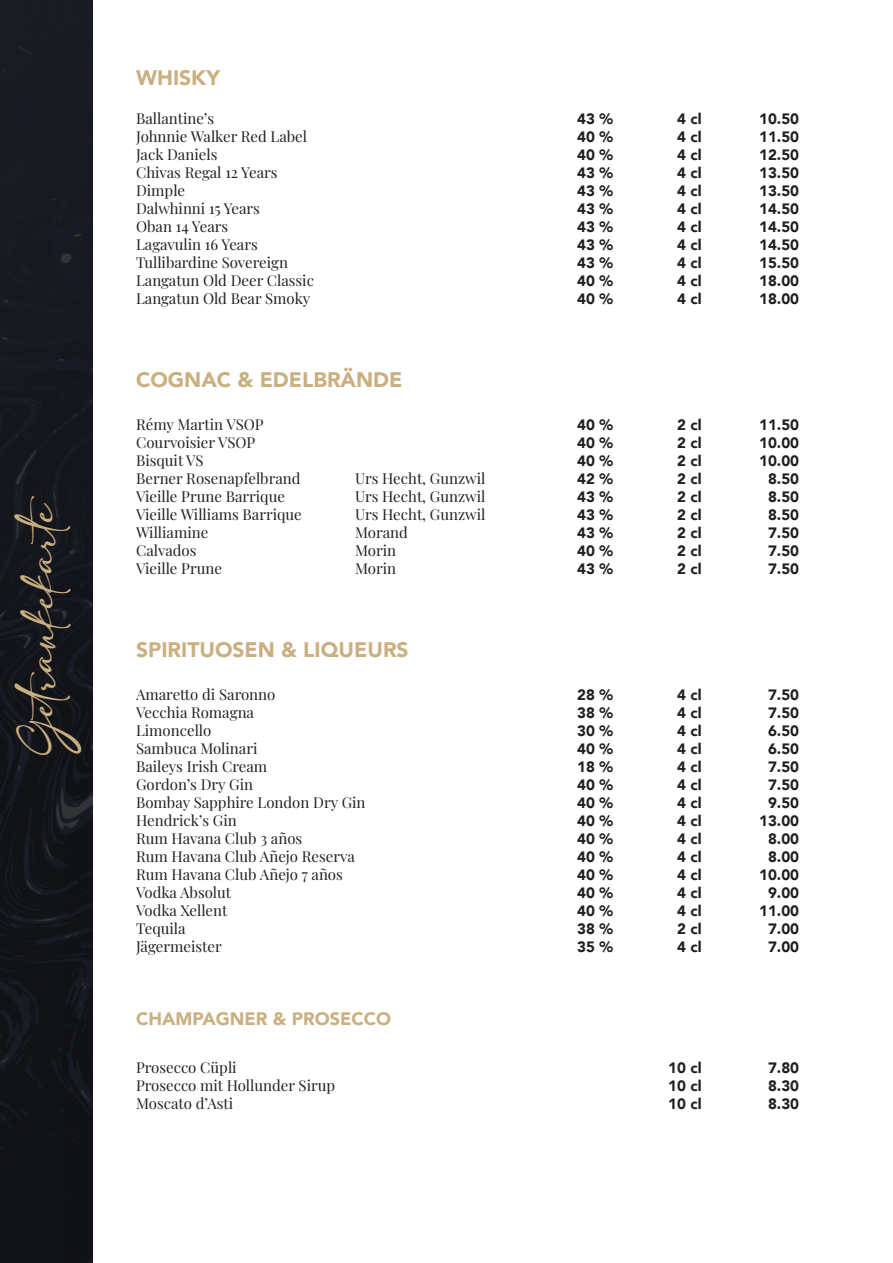
<style>
.page{position:relative;width:893px;height:1263px;background:#fff}
.page>*{position:absolute;margin:0;border:0;box-sizing:border-box;transform-origin:0 0}
.t1{font:31.5px "adelia";color:#caaf80}
.t2{font:900 21px "Avenir";color:#caaf80}
.t3{font:900 18px "Avenir";color:#caaf80}
.t4{font:15px "Playfair Display";color:#231f20}
.t5{font:900 15px "Avenir";color:#231f20}
</style>
<div class="page">
<div style="left:0;top:0;width:92px;height:1263px;background:#15171d"></div>
<h1 class="t1" style="left:25px;top:755px;width:276px;rotate:-90deg">Getrankekarte</h1>
<h2 class="t2" style="left:136px;top:59px;width:85px">WHISKY</h2>
<p class="t4" style="left:136px;top:106px;width:80px">Ballantine’s</p>
<p class="t5" style="left:577px;top:106px;width:37px">43 %</p>
<p class="t5" style="left:677px;top:106px;width:26px">4 cl</p>
<p class="t5" style="left:759px;top:106px;width:41px">10.50</p>
<p class="t4" style="left:136px;top:124px;width:173px">Johnnie Walker Red Label</p>
<p class="t5" style="left:577px;top:124px;width:37px">40 %</p>
<p class="t5" style="left:677px;top:124px;width:26px">4 cl</p>
<p class="t5" style="left:759px;top:124px;width:41px">11.50</p>
<p class="t4" style="left:136px;top:142px;width:83px">Jack Daniels</p>
<p class="t5" style="left:577px;top:142px;width:37px">40 %</p>
<p class="t5" style="left:677px;top:142px;width:26px">4 cl</p>
<p class="t5" style="left:759px;top:142px;width:41px">12.50</p>
<p class="t4" style="left:136px;top:160px;width:143px">Chivas Regal 12 Years</p>
<p class="t5" style="left:577px;top:160px;width:37px">43 %</p>
<p class="t5" style="left:677px;top:160px;width:26px">4 cl</p>
<p class="t5" style="left:759px;top:160px;width:41px">13.50</p>
<p class="t4" style="left:136px;top:178px;width:51px">Dimple</p>
<p class="t5" style="left:577px;top:178px;width:37px">43 %</p>
<p class="t5" style="left:677px;top:178px;width:26px">4 cl</p>
<p class="t5" style="left:759px;top:178px;width:41px">13.50</p>
<p class="t4" style="left:136px;top:196px;width:125px">Dalwhinni 15 Years</p>
<p class="t5" style="left:577px;top:196px;width:37px">43 %</p>
<p class="t5" style="left:677px;top:196px;width:26px">4 cl</p>
<p class="t5" style="left:759px;top:196px;width:41px">14.50</p>
<p class="t4" style="left:136px;top:214px;width:94px">Oban 14 Years</p>
<p class="t5" style="left:577px;top:214px;width:37px">43 %</p>
<p class="t5" style="left:677px;top:214px;width:26px">4 cl</p>
<p class="t5" style="left:759px;top:214px;width:41px">14.50</p>
<p class="t4" style="left:136px;top:232px;width:123px">Lagavulin 16 Years</p>
<p class="t5" style="left:577px;top:232px;width:37px">43 %</p>
<p class="t5" style="left:677px;top:232px;width:26px">4 cl</p>
<p class="t5" style="left:759px;top:232px;width:41px">14.50</p>
<p class="t4" style="left:136px;top:250px;width:153px">Tullibardine Sovereign</p>
<p class="t5" style="left:577px;top:250px;width:37px">43 %</p>
<p class="t5" style="left:677px;top:250px;width:26px">4 cl</p>
<p class="t5" style="left:759px;top:250px;width:41px">15.50</p>
<p class="t4" style="left:136px;top:268px;width:179px">Langatun Old Deer Classic</p>
<p class="t5" style="left:577px;top:268px;width:37px">40 %</p>
<p class="t5" style="left:677px;top:268px;width:26px">4 cl</p>
<p class="t5" style="left:759px;top:268px;width:41px">18.00</p>
<p class="t4" style="left:136px;top:286px;width:176px">Langatun Old Bear Smoky</p>
<p class="t5" style="left:577px;top:286px;width:37px">40 %</p>
<p class="t5" style="left:677px;top:286px;width:26px">4 cl</p>
<p class="t5" style="left:759px;top:286px;width:41px">18.00</p>
<h2 class="t2" style="left:136px;top:361px;width:268px">COGNAC &amp; EDELBRÄNDE</h2>
<p class="t4" style="left:136px;top:412px;width:129px">Rémy Martin VSOP</p>
<p class="t5" style="left:577px;top:412px;width:37px">40 %</p>
<p class="t5" style="left:677px;top:412px;width:26px">2 cl</p>
<p class="t5" style="left:759px;top:412px;width:41px">11.50</p>
<p class="t4" style="left:136px;top:430px;width:121px">Courvoisier VSOP</p>
<p class="t5" style="left:577px;top:430px;width:37px">40 %</p>
<p class="t5" style="left:677px;top:430px;width:26px">2 cl</p>
<p class="t5" style="left:759px;top:430px;width:41px">10.00</p>
<p class="t4" style="left:136px;top:448px;width:69px">Bisquit VS</p>
<p class="t5" style="left:577px;top:448px;width:37px">40 %</p>
<p class="t5" style="left:677px;top:448px;width:26px">2 cl</p>
<p class="t5" style="left:759px;top:448px;width:41px">10.00</p>
<p class="t4" style="left:136px;top:466px;width:166px">Berner Rosenapfelbrand</p>
<p class="t4" style="left:355px;top:466px;width:132px">Urs Hecht, Gunzwil</p>
<p class="t5" style="left:577px;top:466px;width:37px">42 %</p>
<p class="t5" style="left:677px;top:466px;width:26px">2 cl</p>
<p class="t5" style="left:768px;top:466px;width:33px">8.50</p>
<p class="t4" style="left:136px;top:484px;width:150px">Vieille Prune Barrique</p>
<p class="t4" style="left:355px;top:484px;width:132px">Urs Hecht, Gunzwil</p>
<p class="t5" style="left:577px;top:484px;width:37px">43 %</p>
<p class="t5" style="left:677px;top:484px;width:26px">2 cl</p>
<p class="t5" style="left:768px;top:484px;width:33px">8.50</p>
<p class="t4" style="left:136px;top:502px;width:167px">Vieille Williams Barrique</p>
<p class="t4" style="left:355px;top:502px;width:132px">Urs Hecht, Gunzwil</p>
<p class="t5" style="left:577px;top:502px;width:37px">43 %</p>
<p class="t5" style="left:677px;top:502px;width:26px">2 cl</p>
<p class="t5" style="left:768px;top:502px;width:33px">8.50</p>
<p class="t4" style="left:136px;top:520px;width:74px">Williamine</p>
<p class="t4" style="left:355px;top:520px;width:54px">Morand</p>
<p class="t5" style="left:577px;top:520px;width:37px">43 %</p>
<p class="t5" style="left:677px;top:520px;width:26px">2 cl</p>
<p class="t5" style="left:768px;top:520px;width:33px">7.50</p>
<p class="t4" style="left:136px;top:538px;width:62px">Calvados</p>
<p class="t4" style="left:355px;top:538px;width:43px">Morin</p>
<p class="t5" style="left:577px;top:538px;width:37px">40 %</p>
<p class="t5" style="left:677px;top:538px;width:26px">2 cl</p>
<p class="t5" style="left:768px;top:538px;width:33px">7.50</p>
<p class="t4" style="left:136px;top:556px;width:87px">Vieille Prune</p>
<p class="t4" style="left:355px;top:556px;width:43px">Morin</p>
<p class="t5" style="left:577px;top:556px;width:37px">43 %</p>
<p class="t5" style="left:677px;top:556px;width:26px">2 cl</p>
<p class="t5" style="left:768px;top:556px;width:33px">7.50</p>
<h2 class="t2" style="left:136px;top:631px;width:274px">SPIRITUOSEN &amp; LIQUEURS</h2>
<p class="t4" style="left:136px;top:682px;width:141px">Amaretto di Saronno</p>
<p class="t5" style="left:577px;top:682px;width:37px">28 %</p>
<p class="t5" style="left:677px;top:682px;width:26px">4 cl</p>
<p class="t5" style="left:768px;top:682px;width:33px">7.50</p>
<p class="t4" style="left:136px;top:700px;width:120px">Vecchia Romagna</p>
<p class="t5" style="left:577px;top:700px;width:37px">38 %</p>
<p class="t5" style="left:677px;top:700px;width:26px">4 cl</p>
<p class="t5" style="left:768px;top:700px;width:33px">7.50</p>
<p class="t4" style="left:136px;top:718px;width:77px">Limoncello</p>
<p class="t5" style="left:577px;top:718px;width:37px">30 %</p>
<p class="t5" style="left:677px;top:718px;width:26px">4 cl</p>
<p class="t5" style="left:768px;top:718px;width:33px">6.50</p>
<p class="t4" style="left:136px;top:736px;width:123px">Sambuca Molinari</p>
<p class="t5" style="left:577px;top:736px;width:37px">40 %</p>
<p class="t5" style="left:677px;top:736px;width:26px">4 cl</p>
<p class="t5" style="left:768px;top:736px;width:33px">6.50</p>
<p class="t4" style="left:136px;top:754px;width:133px">Baileys Irish Cream</p>
<p class="t5" style="left:577px;top:754px;width:37px">18 %</p>
<p class="t5" style="left:677px;top:754px;width:26px">4 cl</p>
<p class="t5" style="left:768px;top:754px;width:33px">7.50</p>
<p class="t4" style="left:136px;top:772px;width:118px">Gordon’s Dry Gin</p>
<p class="t5" style="left:577px;top:772px;width:37px">40 %</p>
<p class="t5" style="left:677px;top:772px;width:26px">4 cl</p>
<p class="t5" style="left:768px;top:772px;width:33px">7.50</p>
<p class="t4" style="left:136px;top:790px;width:231px">Bombay Sapphire London Dry Gin</p>
<p class="t5" style="left:577px;top:790px;width:37px">40 %</p>
<p class="t5" style="left:677px;top:790px;width:26px">4 cl</p>
<p class="t5" style="left:768px;top:790px;width:33px">9.50</p>
<p class="t4" style="left:136px;top:808px;width:102px">Hendrick’s Gin</p>
<p class="t5" style="left:577px;top:808px;width:37px">40 %</p>
<p class="t5" style="left:677px;top:808px;width:26px">4 cl</p>
<p class="t5" style="left:759px;top:808px;width:41px">13.00</p>
<p class="t4" style="left:136px;top:826px;width:168px">Rum Havana Club 3 años</p>
<p class="t5" style="left:577px;top:826px;width:37px">40 %</p>
<p class="t5" style="left:677px;top:826px;width:26px">4 cl</p>
<p class="t5" style="left:768px;top:826px;width:33px">8.00</p>
<p class="t4" style="left:136px;top:844px;width:220px">Rum Havana Club Añejo Reserva</p>
<p class="t5" style="left:577px;top:844px;width:37px">40 %</p>
<p class="t5" style="left:677px;top:844px;width:26px">4 cl</p>
<p class="t5" style="left:768px;top:844px;width:33px">8.00</p>
<p class="t4" style="left:136px;top:862px;width:208px">Rum Havana Club Añejo 7 años</p>
<p class="t5" style="left:577px;top:862px;width:37px">40 %</p>
<p class="t5" style="left:677px;top:862px;width:26px">4 cl</p>
<p class="t5" style="left:759px;top:862px;width:41px">10.00</p>
<p class="t4" style="left:136px;top:880px;width:97px">Vodka Absolut</p>
<p class="t5" style="left:577px;top:880px;width:37px">40 %</p>
<p class="t5" style="left:677px;top:880px;width:26px">4 cl</p>
<p class="t5" style="left:768px;top:880px;width:33px">9.00</p>
<p class="t4" style="left:136px;top:898px;width:93px">Vodka Xellent</p>
<p class="t5" style="left:577px;top:898px;width:37px">40 %</p>
<p class="t5" style="left:677px;top:898px;width:26px">4 cl</p>
<p class="t5" style="left:759px;top:898px;width:41px">11.00</p>
<p class="t4" style="left:136px;top:916px;width:51px">Tequila</p>
<p class="t5" style="left:577px;top:916px;width:37px">38 %</p>
<p class="t5" style="left:677px;top:916px;width:26px">2 cl</p>
<p class="t5" style="left:768px;top:916px;width:33px">7.00</p>
<p class="t4" style="left:136px;top:934px;width:87px">Jägermeister</p>
<p class="t5" style="left:577px;top:934px;width:37px">35 %</p>
<p class="t5" style="left:677px;top:934px;width:26px">4 cl</p>
<p class="t5" style="left:768px;top:934px;width:33px">7.00</p>
<p class="t3" style="left:136px;top:1003px;width:256px">CHAMPAGNER &amp; PROSECCO</p>
<p class="t4" style="left:136px;top:1056px;width:102px">Prosecco Cüpli</p>
<p class="t5" style="left:668px;top:1055px;width:35px">10 cl</p>
<p class="t5" style="left:768px;top:1055px;width:33px">7.80</p>
<p class="t4" style="left:136px;top:1074px;width:201px">Prosecco mit Hollunder Sirup</p>
<p class="t5" style="left:668px;top:1073px;width:35px">10 cl</p>
<p class="t5" style="left:768px;top:1073px;width:33px">8.30</p>
<p class="t4" style="left:136px;top:1092px;width:99px">Moscato d’Asti</p>
<p class="t5" style="left:668px;top:1091px;width:35px">10 cl</p>
<p class="t5" style="left:768px;top:1091px;width:33px">8.30</p>
</div>
